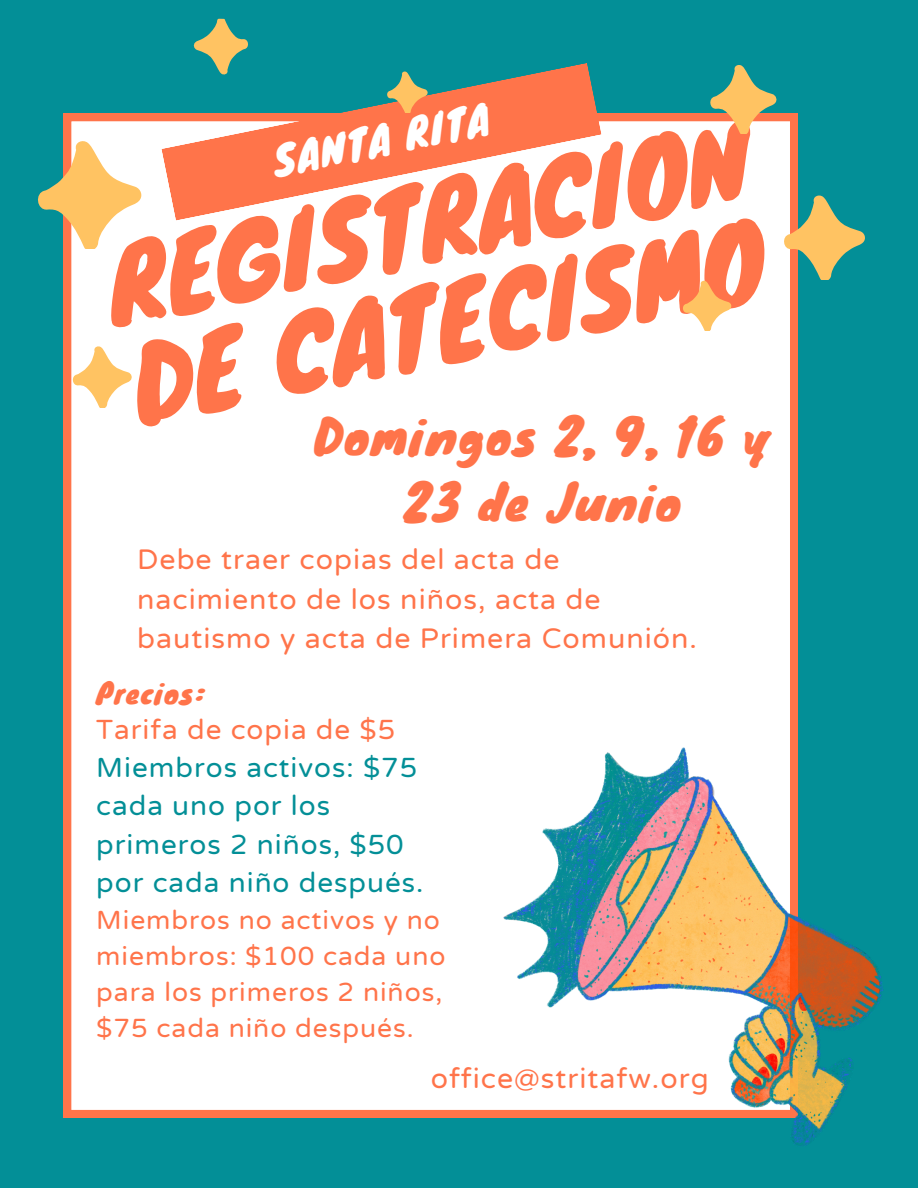
<style>
.page{position:relative;width:918px;height:1188px;background:#038f97}
.page>*{position:absolute;margin:0;border:0;box-sizing:border-box;transform-origin:0 0}
.t1{font:100.35px/101.2px "Knewave";color:#ff744a}
.t2{font:47.55px/66.4px "Knewave";letter-spacing:.035em;color:#ff744a;text-align:center}
.t3{font:40.2px "Knewave";color:#fff}
.t4{font:28.5px/39.3px "Varela Round";letter-spacing:.035em;color:#ff744a}
.t5{font:27.9px/38.2px "Varela Round";letter-spacing:.035em;color:#038f97}
.t6{font:27.9px "Varela Round";letter-spacing:.035em;color:#ff744a}
.t7{font:27.9px "Knewave";letter-spacing:.035em;color:#ff744a}
.t8{font:26.4px/36px "Varela Round";letter-spacing:.035em;color:#ff744a}
</style>
<div class="page">
<div style="left:63px;top:113px;width:735px;height:1005px;background:#fff"></div>
<img style="left:504px;top:747px;width:379px;height:399px">
<svg style="left:38px;top:138px;width:111px;height:110px"></svg>
<svg style="left:71px;top:344px;width:65px;height:63px;background:#ffe6c0"></svg>
<svg style="left:781px;top:193px;width:84px;height:87px"></svg>
<svg style="left:708px;top:65px;width:73px;height:69px"></svg>
<svg style="left:681px;top:279px;width:54px;height:52px;background:#ffe7c1"></svg>
<svg style="left:161px;top:63px;width:441px;height:158px"></svg>
<svg style="left:386px;top:70px;width:45px;height:43px"></svg>
<svg style="left:189px;top:18px;width:61px;height:59px"></svg>
<h2 class="t3" style="left:267px;top:129px;width:221px;rotate:-11deg">SANTA RITA</h2>
<p class="t1" style="left:96px;top:238px;width:656px;rotate:-12deg">REGISTRACION<br>DE CATECISMO</p>
<h3 class="t2" style="left:314px;top:401px;width:458px">Domingos 2, 9, 16 y<br>23 de Junio</h3>
<p class="t4" style="left:137px;top:541px;width:561px">Debe traer copias del acta de nacimiento de los niños, acta de bautismo y acta de Primera Comunión.</p>
<p class="t7" style="left:96px;top:670px;width:109px">Precios:</p>
<h1 class="t6" style="left:96px;top:713px;width:300px">Tarifa de copia de $5</h1>
<p class="t5" style="left:96px;top:749px;width:329px">Miembros activos: $75 cada uno por los primeros 2 niños, $50 por cada niño después.</p>
<p class="t8" style="left:96px;top:903px;width:351px">Miembros no activos y no miembros: $100 cada uno para los primeros 2 niños, $75 cada niño después.</p>
<p class="t4" style="left:431px;top:1060px;width:279px">office@stritafw.org</p>
</div>
